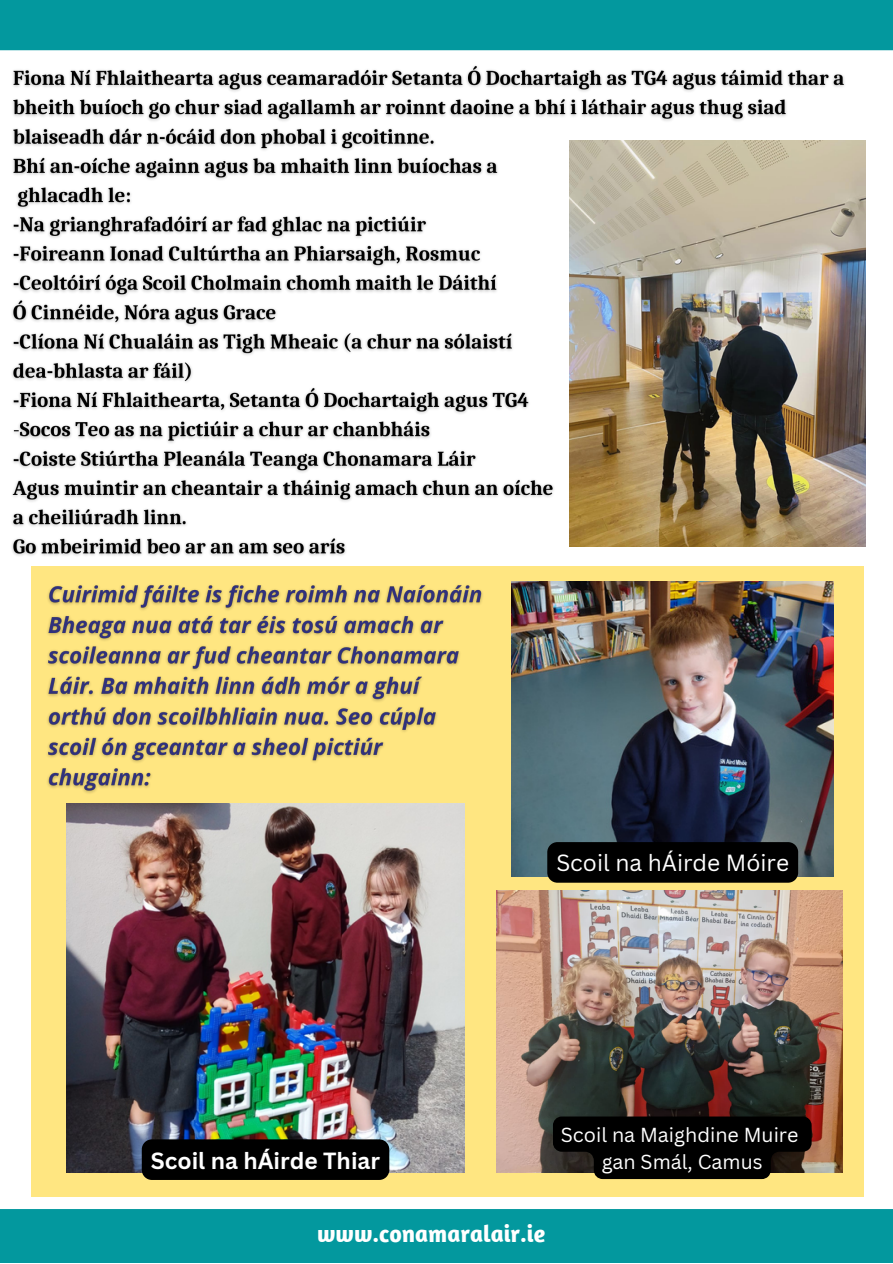
<style>
.page{position:relative;width:893px;height:1264px;background:#fff}
.page>*{position:absolute;margin:0;border:0;box-sizing:border-box;transform-origin:0 0}
.t1{font:700 24px "Amaranth";color:#fff}
.t2{font:700 22.8px "Canva Sans";color:#fff}
.t3{font:22.8px "Canva Sans";color:#fff}
.t4{font:19.8px/27.3px "Canva Sans";color:#fff;text-align:center}
</style>
<div class="page">
<div style="left:0;top:1208px;width:892px;height:54px;background:#03989e"></div>
<div style="left:0;top:0;width:892px;height:50px;background:#03989e"></div>
<div style="left:31px;top:566px;width:832px;height:630px;background:#ffe681"></div>
<img style="left:12px;top:65px;width:838px;height:491px">
<img style="left:66px;top:804px;width:398px;height:368px">
<img style="left:511px;top:581px;width:322px;height:295px">
<img style="left:569px;top:141px;width:295px;height:406px">
<img style="left:497px;top:890px;width:345px;height:282px">
<div style="left:142px;top:1139px;width:247px;height:40px;background:#000"></div>
<div style="left:547px;top:842px;width:251px;height:40px;background:#000"></div>
<img style="left:47px;top:585px;width:436px;height:208px">
<svg style="left:553px;top:1116px;width:258px;height:62px;background:#0d0b07"></svg>
<p class="t3" style="left:556px;top:847px;width:234px">Scoil na hÁirde Móire</p>
<p class="t2" style="left:151px;top:1144px;width:231px">Scoil na hÁirde Thiar</p>
<p class="t4" style="left:561px;top:1120px;width:239px">Scoil na Maighdine Muire gan Smál, Camus</p>
<p class="t1" style="left:317px;top:1218px;width:230px">www.conamaralair.ie</p>
</div>
